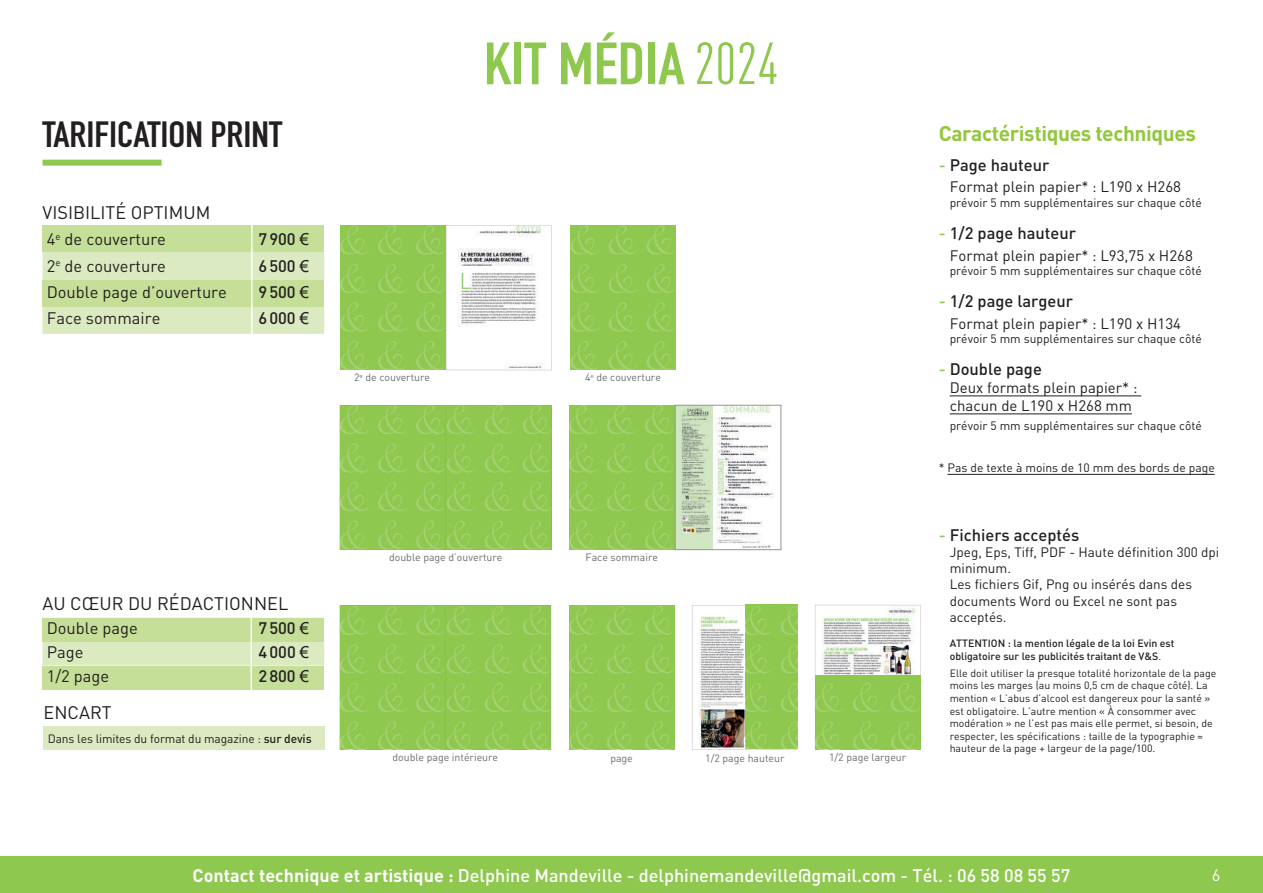
<style>
.page{position:relative;width:1263px;height:893px;background:#fff}
.page>*{position:absolute;margin:0;border:0;box-sizing:border-box;transform-origin:0 0}
.t1{font:700 58.65px "DIN Condensed";color:#8fc84f;scale:1.1 1}
.t2{font:700 36px "DIN Condensed";color:#231f20;scale:1.1 1}
.t3{font:700 21px "DIN";letter-spacing:-.02em;color:#92c73d}
.t4{font:500 18px "DIN";color:#fff}
.t5{font:18px "DIN";color:#231f20}
.t6{font:500 16.5px "DIN";color:#231f20}
.t7{font:16.5px "DIN";color:#231f20}
.t8{font:16.5px "DIN";color:#fff}
.t9{font:15px/18px "DIN";color:#231f20}
.t10{font:13.5px/16.2px "DIN";color:#231f20}
.t11{font:12.15px "DIN";color:#231f20}
.t12{font:12px "DIN";color:#231f20}
.t13{font:10.5px/12.6px "DIN";color:#231f20}
.t14{font:10.5px "DIN";color:#6c6d70}
.t15{font:500 10.5px/12.6px "DIN";color:#231f20}
.s1{font-family:"Arial";font-weight:400}
.s2{font-weight:500}
.s3{font-family:"DIN Cond";font-weight:400;font-size:58.35px}
.s4{color:#8fc84f}
.s5{font-weight:400}
.s6{font-weight:700}
</style>
<div class="page">
<div style="left:43px;top:160px;width:119px;height:6px;background:#8fc84f"></div>
<div style="left:44px;top:726px;width:281px;height:24px;background:#dbeac1"></div>
<div style="left:43px;top:642px;width:281px;height:23px;background:#dbeac1"></div>
<div style="left:43px;top:618px;width:281px;height:24px;background:#c5df98"></div>
<div style="left:43px;top:665px;width:281px;height:24px;background:#c5df98"></div>
<hr style="left:250px;top:613px;width:2px;height:82px;background:#fff">
<div style="left:43px;top:252px;width:281px;height:82px;background:#dbeac1"></div>
<div style="left:43px;top:226px;width:281px;height:26px;background:#c5df98"></div>
<div style="left:43px;top:280px;width:281px;height:27px;background:#c5df98"></div>
<hr style="left:251px;top:206px;width:2px;height:157px;background:#fff">
<div style="left:0;top:856px;width:1263px;height:37px;background:#8fc84f"></div>
<hr style="left:950px;top:395px;width:191px;height:1px;background:#231f20">
<hr style="left:950px;top:413px;width:182px;height:1px;background:#231f20">
<hr style="left:947px;top:474px;width:268px;height:1px;background:#231f20">
<div style="left:340px;top:226px;width:106px;height:144px;background:#8fc84f"></div>
<div style="left:569px;top:405px;width:106px;height:145px;background:#8fc84f"></div>
<img style="left:677px;top:407px;width:97px;height:141px">
<div style="left:675px;top:405px;width:106px;height:145px;border:1px solid #939598"></div>
<div style="left:569px;top:605px;width:105px;height:144px;background:#8fc84f"></div>
<div style="left:570px;top:225px;width:106px;height:145px;background:#8fc84f"></div>
<svg style="left:570px;top:303px;width:29px;height:29px"></svg>
<svg style="left:609px;top:303px;width:28px;height:29px"></svg>
<svg style="left:570px;top:341px;width:29px;height:29px"></svg>
<svg style="left:609px;top:341px;width:28px;height:29px"></svg>
<svg style="left:570px;top:264px;width:29px;height:29px"></svg>
<svg style="left:609px;top:264px;width:28px;height:29px"></svg>
<svg style="left:570px;top:225px;width:29px;height:29px"></svg>
<svg style="left:609px;top:225px;width:28px;height:29px"></svg>
<svg style="left:340px;top:303px;width:29px;height:29px"></svg>
<svg style="left:378px;top:303px;width:29px;height:29px"></svg>
<svg style="left:340px;top:341px;width:29px;height:29px"></svg>
<svg style="left:378px;top:341px;width:29px;height:29px"></svg>
<svg style="left:340px;top:264px;width:29px;height:29px"></svg>
<svg style="left:378px;top:264px;width:29px;height:29px"></svg>
<svg style="left:340px;top:225px;width:29px;height:29px"></svg>
<svg style="left:378px;top:225px;width:29px;height:29px"></svg>
<svg style="left:416px;top:225px;width:136px;height:146px"></svg>
<svg style="left:647px;top:303px;width:29px;height:29px"></svg>
<svg style="left:647px;top:341px;width:29px;height:29px"></svg>
<svg style="left:647px;top:264px;width:29px;height:29px"></svg>
<svg style="left:647px;top:225px;width:29px;height:29px"></svg>
<svg style="left:340px;top:405px;width:212px;height:145px;background:#91c853"></svg>
<svg style="left:569px;top:482px;width:28px;height:29px"></svg>
<svg style="left:607px;top:482px;width:29px;height:29px"></svg>
<svg style="left:645px;top:482px;width:29px;height:29px"></svg>
<svg style="left:569px;top:521px;width:28px;height:29px"></svg>
<svg style="left:607px;top:521px;width:29px;height:29px"></svg>
<svg style="left:645px;top:521px;width:29px;height:29px"></svg>
<svg style="left:569px;top:444px;width:29px;height:29px"></svg>
<svg style="left:607px;top:444px;width:29px;height:29px"></svg>
<svg style="left:645px;top:444px;width:29px;height:29px"></svg>
<svg style="left:569px;top:405px;width:28px;height:29px"></svg>
<svg style="left:607px;top:405px;width:29px;height:29px"></svg>
<svg style="left:645px;top:405px;width:29px;height:29px"></svg>
<svg style="left:340px;top:605px;width:212px;height:145px;background:#92c854"></svg>
<svg style="left:569px;top:683px;width:28px;height:29px"></svg>
<svg style="left:607px;top:683px;width:28px;height:29px"></svg>
<svg style="left:645px;top:683px;width:29px;height:29px"></svg>
<svg style="left:569px;top:721px;width:29px;height:29px"></svg>
<svg style="left:607px;top:721px;width:29px;height:29px"></svg>
<svg style="left:645px;top:721px;width:29px;height:29px"></svg>
<svg style="left:569px;top:644px;width:29px;height:29px"></svg>
<svg style="left:607px;top:644px;width:29px;height:29px"></svg>
<svg style="left:645px;top:644px;width:29px;height:29px"></svg>
<svg style="left:569px;top:606px;width:28px;height:29px"></svg>
<svg style="left:607px;top:606px;width:28px;height:29px"></svg>
<svg style="left:645px;top:606px;width:28px;height:29px"></svg>
<svg style="left:692px;top:605px;width:106px;height:145px"></svg>
<svg style="left:815px;top:605px;width:106px;height:145px"></svg>
<h2 class="t2" style="left:43px;top:110px;width:219px">TARIFICATION PRINT</h2>
<h3 class="t5" style="left:43px;top:201px;width:169px">VISIBILITÉ OPTIMUM</h3>
<h3 class="t7" style="left:47px;top:229px;width:121px">4<sup>e</sup> de couverture</h3>
<h3 class="t6" style="left:259px;top:229px;width:52px">7 900 <span class="s1">€</span></h3>
<h3 class="t7" style="left:47px;top:255px;width:121px">2<sup>e</sup> de couverture</h3>
<h3 class="t6" style="left:259px;top:255px;width:52px">6 500 <span class="s1">€</span></h3>
<h3 class="t7" style="left:47px;top:282px;width:182px">Double page d’ouverture</h3>
<h3 class="t6" style="left:259px;top:281px;width:52px">9 500 <span class="s1">€</span></h3>
<h3 class="t7" style="left:47px;top:308px;width:115px">Face sommaire</h3>
<h3 class="t6" style="left:259px;top:308px;width:52px">6 000 <span class="s1">€</span></h3>
<h3 class="t5" style="left:43px;top:593px;width:247px">AU CŒUR DU RÉDACTIONNEL</h3>
<h3 class="t7" style="left:47px;top:618px;width:93px">Double page</h3>
<h3 class="t6" style="left:259px;top:618px;width:52px">7 500 <span class="s1">€</span></h3>
<h3 class="t7" style="left:47px;top:642px;width:38px">Page</h3>
<h3 class="t6" style="left:259px;top:642px;width:52px">4 000 <span class="s1">€</span></h3>
<h3 class="t7" style="left:47px;top:666px;width:64px">1/2 page</h3>
<h3 class="t6" style="left:259px;top:666px;width:52px">2 800 <span class="s1">€</span></h3>
<h3 class="t5" style="left:44px;top:702px;width:70px">ENCART</h3>
<p class="t12" style="left:48px;top:732px;width:265px">Dans les limites du format du magazine : <span class="s2">sur devis</span></p>
<h1 class="t1" style="left:484px;top:24px;width:269px">KIT MÉDIA <span class="s3">2024</span></h1>
<p class="t14" style="left:354px;top:371px;width:77px">2<sup>e</sup> de couverture</p>
<p class="t14" style="left:585px;top:371px;width:77px">4<sup>e</sup> de couverture</p>
<p class="t14" style="left:389px;top:551px;width:115px">double page d’ouverture</p>
<p class="t14" style="left:586px;top:551px;width:74px">Face sommaire</p>
<p class="t14" style="left:393px;top:750px;width:107px">double page intérieure</p>
<p class="t14" style="left:829px;top:750px;width:79px">1/2 page largeur</p>
<p class="t14" style="left:610px;top:751px;width:24px">page</p>
<p class="t14" style="left:705px;top:751px;width:81px">1/2 page hauteur</p>
<h3 class="t3" style="left:939px;top:120px;width:259px">Caractéristiques techniques</h3>
<h3 class="t6" style="left:939px;top:154px;width:112px"><span class="s4">-</span> Page hauteur</h3>
<h3 class="t9" style="left:950px;top:178px;width:233px">Format plein papier* : L190 x H268</h3>
<p class="t12" style="left:950px;top:195px;width:254px">prévoir 5 mm supplémentaires sur chaque côté</p>
<h3 class="t6" style="left:939px;top:222px;width:139px"><span class="s4">-</span> 1/2 page hauteur</h3>
<h3 class="t9" style="left:950px;top:246px;width:245px">Format plein papier* : L93,75 x H268</h3>
<p class="t12" style="left:950px;top:263px;width:254px">prévoir 5 mm supplémentaires sur chaque côté</p>
<h3 class="t6" style="left:939px;top:291px;width:136px"><span class="s4">-</span> 1/2 page largeur</h3>
<h3 class="t9" style="left:950px;top:314px;width:233px">Format plein papier* : L190 x H134</h3>
<p class="t12" style="left:950px;top:331px;width:254px">prévoir 5 mm supplémentaires sur chaque côté</p>
<h3 class="t6" style="left:939px;top:359px;width:105px"><span class="s4">-</span> Double page</h3>
<h3 class="t9" style="left:950px;top:379px;width:189px">Deux formats plein papier* : chacun de L190 x H268 mm</h3>
<p class="t12" style="left:950px;top:418px;width:254px">prévoir 5 mm supplémentaires sur chaque côté</p>
<p class="t11" style="left:939px;top:460px;width:277px">* Pas de texte à moins de 10 mm des bords de page</p>
<h3 class="t6" style="left:939px;top:524px;width:142px"><span class="s4">-</span> Fichiers acceptés</h3>
<p class="t10" style="left:950px;top:544px;width:271px">Jpeg, Eps, Tiff, PDF - Haute définition 300 dpi minimum.<br>Les fichiers Gif, Png ou insérés dans des documents Word ou Excel ne sont pas acceptés.</p>
<p class="t15" style="left:950px;top:637px;width:226px">ATTENTION : la mention légale de la loi Evin est obligatoire sur les publicités traitant de V&amp;S<span class="s5">.</span></p>
<p class="t13" style="left:950px;top:666px;width:268px">Elle doit utiliser la presque totalité horizontale de la page moins les marges (au moins 0,5 cm de chaque côté). La mention « L’abus d’alcool est dangereux pour la santé » est obligatoire. L’autre mention « À consommer avec modération » ne l’est pas mais elle permet, si besoin, de respecter, les spécifications : taille de la typographie = hauteur de la page + largeur de la page/100.</p>
<h3 class="t4" style="left:193px;top:864px;width:879px"><span class="s6">Contact technique et artistique :</span> Delphine Mandeville - delphinemandeville@gmail.com - Tél. : 06 58 08 55 57</h3>
<h3 class="t8" style="left:1212px;top:865px;width:10px">6</h3>
</div>
